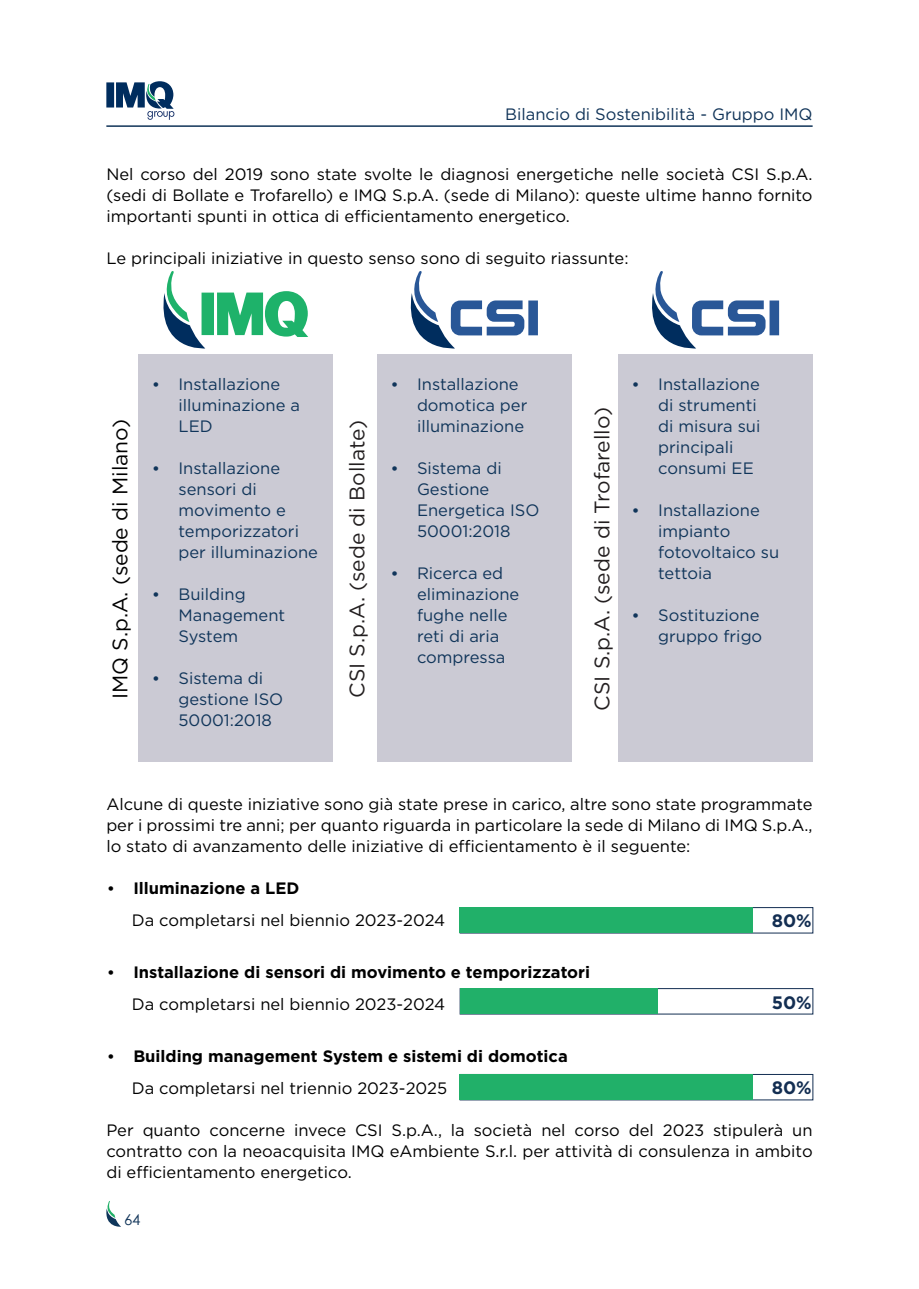
<style>
.page{position:relative;width:919px;height:1289px;background:#fff}
.page>*{position:absolute;margin:0;border:0;box-sizing:border-box;transform-origin:0 0}
.t1{font:21px "Gotham";color:#231f20}
.t2{font:21px "Gotham";color:#000}
.t3{font:700 18px "Gotham";color:#132e52}
.t4{font:16.5px/21px "Gotham";color:#000;text-align:justify}
.t5{font:16.5px/21px "Gotham";color:#10355a}
.t6{font:700 16.5px/31.5px "Gotham";color:#000}
.t7{font:16.5px "Gotham";color:#103358}
.t8{font:15px "Century Gothic";color:#103358}
.s1{font-family:"Century Gothic";font-size:15px}
.s2{font-family:"Century Gothic";font-weight:700;font-size:15px}
.s3{font-weight:700}
.s4{font-weight:400}
</style>
<div class="page">
<hr style="left:106px;top:125px;width:706px;height:2px;background:#103358">
<svg style="left:106px;top:1201px;width:15px;height:26px"></svg>
<div style="left:106px;top:82px;width:8px;height:25px;background:#002d5e"></div>
<svg style="left:116px;top:81px;width:58px;height:39px"></svg>
<div style="left:139px;top:354px;width:194px;height:407px;background:#cbcad4"></div>
<div style="left:377px;top:354px;width:194px;height:407px;background:#cbcad4"></div>
<div style="left:618px;top:354px;width:194px;height:407px;background:#cbcad4"></div>
<svg style="left:652px;top:271px;width:127px;height:78px"></svg>
<svg style="left:410px;top:271px;width:128px;height:78px"></svg>
<div style="left:201px;top:292px;width:13px;height:43px;background:#1eb26a"></div>
<svg style="left:217px;top:291px;width:91px;height:46px"></svg>
<svg style="left:163px;top:271px;width:42px;height:78px"></svg>
<div style="left:460px;top:907px;width:353px;height:26px;border:1px solid #132e52"></div>
<div style="left:460px;top:988px;width:353px;height:26px;border:1px solid #132e52"></div>
<div style="left:460px;top:907px;width:293px;height:26px;background:#21b069"></div>
<div style="left:460px;top:1074px;width:293px;height:25px;background:#21b069"></div>
<div style="left:460px;top:988px;width:197px;height:26px;background:#21b069"></div>
<p class="t7" style="left:505px;top:103px;width:309px">Bilancio di Sostenibilità - Gruppo IMQ</p>
<p class="t4" style="left:106px;top:163px;width:707px">Nel corso del 2019 sono state svolte le diagnosi energetiche nelle società CSI S.p.A. (sedi di Bollate e Trofarello) e IMQ S.p.A. (sede di Milano): queste ultime hanno fornito importanti spunti in ottica di efficientamento energetico.</p>
<p class="t4" style="left:106px;top:247px;width:523px">Le principali iniziative in questo senso sono di seguito riassunte:</p>
<p class="t2" style="left:106px;top:699px;width:282px;rotate:-90deg">IMQ S.p.A. (sede di Milano)</p>
<p class="t5" style="left:178px;top:373px;width:123px;text-indent:-27px"><span class="s1">•</span> Installazione illuminazione a<br>LED</p>
<p class="t5" style="left:178px;top:457px;width:141px;text-indent:-27px"><span class="s1">•</span> Installazione sensori di movimento e temporizzatori per illuminazione</p>
<p class="t5" style="left:178px;top:583px;width:108px;text-indent:-27px"><span class="s1">•</span> Building<br>Management<br>System</p>
<p class="t5" style="left:178px;top:667px;width:106px;text-indent:-27px"><span class="s1">•</span> Sistema di gestione ISO<br>50001:2018</p>
<p class="t1" style="left:344px;top:698px;width:279px;rotate:-90deg">CSI S.p.A. (sede di Bollate)</p>
<p class="t5" style="left:417px;top:373px;width:112px;text-indent:-27px"><span class="s1">•</span> Installazione domotica per illuminazione</p>
<p class="t5" style="left:417px;top:457px;width:124px;text-indent:-27px"><span class="s1">•</span> Sistema di<br>Gestione<br>Energetica ISO<br>50001:2018</p>
<p class="t5" style="left:417px;top:562px;width:104px;text-indent:-27px"><span class="s1">•</span> Ricerca ed eliminazione fughe nelle reti di aria compressa</p>
<p class="t1" style="left:588px;top:710px;width:305px;rotate:-90deg">CSI S.p.A. (sede di Trofarello)</p>
<p class="t5" style="left:658px;top:373px;width:104px;text-indent:-27px"><span class="s1">•</span> Installazione di strumenti di misura sui principali consumi EE</p>
<p class="t5" style="left:658px;top:499px;width:123px;text-indent:-27px"><span class="s1">•</span> Installazione impianto fotovoltaico su tettoia</p>
<p class="t5" style="left:631px;top:604px;width:133px;text-align:right"><span class="s1">•</span> Sostituzione gruppo frigo</p>
<p class="t4" style="left:106px;top:793px;width:707px">Alcune di queste iniziative sono già state prese in carico, altre sono state programmate per i prossimi tre anni; per quanto riguarda in particolare la sede di Milano di IMQ S.p.A., lo stato di avanzamento delle iniziative di efficientamento è il seguente:</p>
<p class="t4" style="left:132px;top:872px;width:315px;line-height:31.5px;text-indent:-26px"><span class="s2">•</span> <span class="s3">Illuminazione a LED<br></span>Da completarsi nel biennio 2023-2024</p>
<p class="t6" style="left:132px;top:956px;width:459px;text-indent:-26px"><span class="s1">•</span> Installazione di sensori di movimento e temporizzatori<br><span class="s4">Da completarsi nel biennio 2023-2024</span></p>
<p class="t6" style="left:132px;top:1040px;width:437px;text-indent:-26px"><span class="s1">•</span> Building management System e sistemi di domotica<br><span class="s4">Da completarsi nel triennio 2023-2025</span></p>
<p class="t4" style="left:106px;top:1119px;width:707px">Per quanto concerne invece CSI S.p.A., la società nel corso del 2023 stipulerà un contratto con la neoacquisita IMQ eAmbiente S.r.l. per attività di consulenza in ambito di efficientamento energetico.</p>
<p class="t3" style="left:771px;top:908px;width:41px">80%</p>
<p class="t3" style="left:771px;top:990px;width:41px">50%</p>
<p class="t3" style="left:771px;top:1076px;width:41px">80%</p>
<p class="t8" style="left:124px;top:1210px;width:18px">64</p>
</div>
